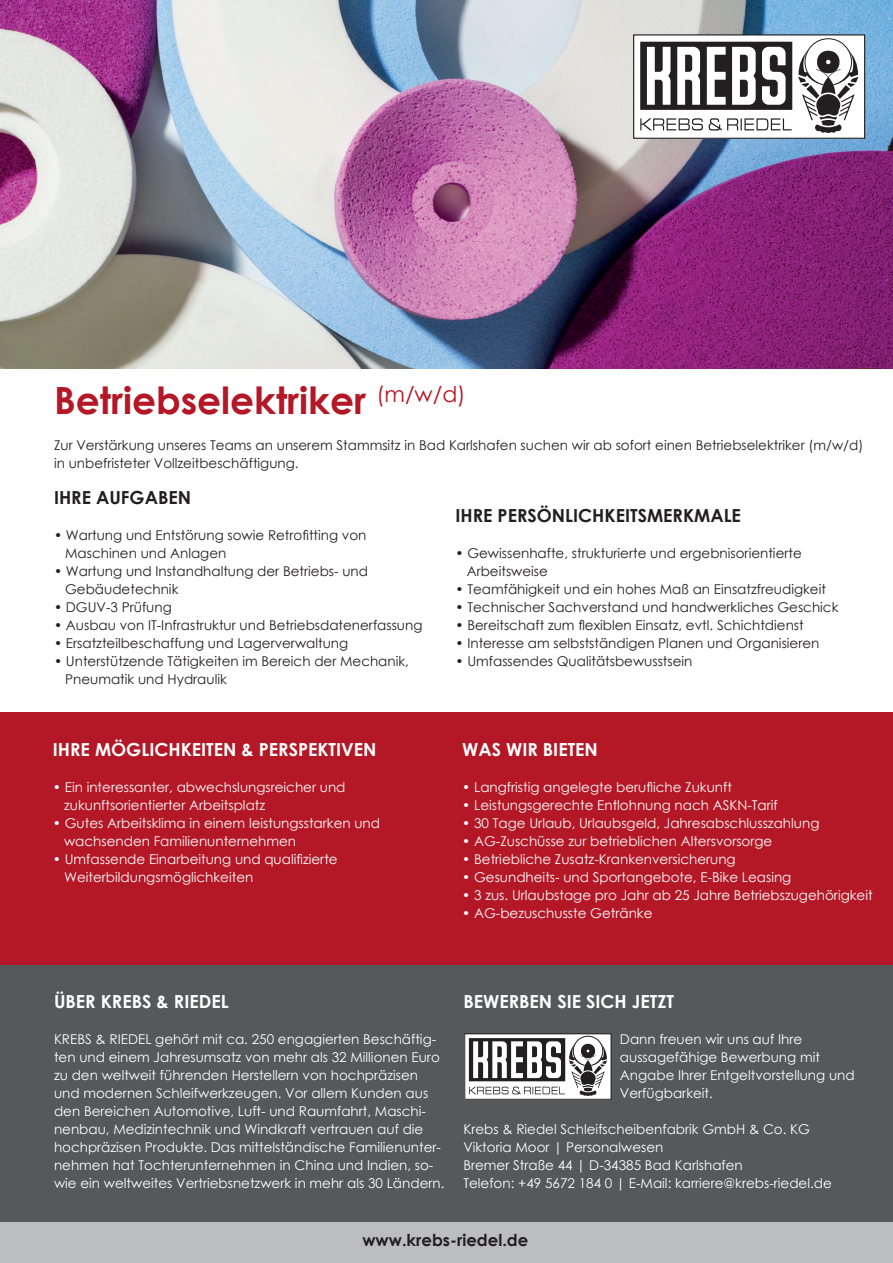
<style>
.page{position:relative;width:893px;height:1263px;background:#fff}
.page>*{position:absolute;margin:0;border:0;box-sizing:border-box;transform-origin:0 0}
.t1{font:700 37.5px "Century Gothic";color:#b41725}
.t2{font:700 18px "Century Gothic";color:#fff}
.t3{font:700 18px "Century Gothic";color:#231f20}
.t4{font:700 16.5px "Century Gothic";color:#231f20}
.t5{font:13.5px/18px "Century Gothic";color:#fff}
.t6{font:13.5px/18px "Century Gothic";color:#231f20}
</style>
<div class="page">
<div style="left:0;top:712px;width:893px;height:260px;background:#b41725"></div>
<div style="left:0;top:965px;width:893px;height:260px;background:#57585a"></div>
<div style="left:0;top:1222px;width:893px;height:41px;background:#bcbdc0"></div>
<img style="left:0;top:0;width:893px;height:368px">
<div style="left:634px;top:35px;width:231px;height:103px;background:#fff"></div>
<div style="left:633px;top:34px;width:232px;height:105px;border:1px solid #231f20"></div>
<svg style="left:798px;top:38px;width:60px;height:95px"></svg>
<svg style="left:640px;top:118px;width:152px;height:13px"></svg>
<svg style="left:640px;top:42px;width:152px;height:68px"></svg>
<div style="left:465px;top:1034px;width:146px;height:65px;background:#fff"></div>
<div style="left:464px;top:1033px;width:147px;height:67px;border:1px solid #231f20"></div>
<svg style="left:469px;top:1036px;width:138px;height:60px"></svg>
<h1 class="t1" style="left:54px;top:372px;width:413px">Betriebselektriker <sup>(m/w/d)</sup></h1>
<p class="t6" style="left:54px;top:436px;width:811px">Zur Verstärkung unseres Teams an unserem Stammsitz in Bad Karlshafen suchen wir ab sofort einen Betriebselektriker (m/w/d) in unbefristeter Vollzeitbeschäftigung.</p>
<h2 class="t3" style="left:54px;top:484px;width:139px">IHRE AUFGABEN</h2>
<p class="t6" style="left:65px;top:526px;width:303px;text-indent:-11px">• Wartung und Entstörung sowie Retrofitting von<br>Maschinen und Anlagen</p>
<p class="t6" style="left:65px;top:562px;width:304px;text-indent:-11px">• Wartung und Instandhaltung der Betriebs- und<br>Gebäudetechnik</p>
<p class="t6" style="left:54px;top:598px;width:119px">• DGUV-3 Prüfung</p>
<p class="t6" style="left:54px;top:616px;width:370px">• Ausbau von IT-Infrastruktur und Betriebsdatenerfassung</p>
<p class="t6" style="left:54px;top:634px;width:296px">• Ersatzteilbeschaffung und Lagerverwaltung</p>
<p class="t6" style="left:65px;top:652px;width:345px;text-indent:-11px">• Unterstützende Tätigkeiten im Bereich der Mechanik,<br>Pneumatik und Hydraulik</p>
<h2 class="t2" style="left:53px;top:736px;width:325px">IHRE MÖGLICHKEITEN &amp; PERSPEKTIVEN</h2>
<p class="t5" style="left:64px;top:778px;width:283px;text-indent:-11px">• Ein interessanter, abwechslungsreicher und zukunftsorientierter Arbeitsplatz</p>
<p class="t5" style="left:64px;top:814px;width:317px;text-indent:-11px">• Gutes Arbeitsklima in einem leistungsstarken und wachsenden Familienunternehmen</p>
<p class="t5" style="left:64px;top:850px;width:275px;text-indent:-11px">• Umfassende Einarbeitung und qualifizierte<br>Weiterbildungsmöglichkeiten</p>
<h2 class="t3" style="left:455px;top:502px;width:287px">IHRE PERSÖNLICHKEITSMERKMALE</h2>
<p class="t6" style="left:467px;top:544px;width:337px;text-indent:-11px">• Gewissenhafte, strukturierte und ergebnisorientierte<br>Arbeitsweise</p>
<p class="t6" style="left:455px;top:580px;width:372px">• Teamfähigkeit und ein hohes Maß an Einsatzfreudigkeit</p>
<p class="t6" style="left:455px;top:598px;width:384px">• Technischer Sachverstand und handwerkliches Geschick</p>
<p class="t6" style="left:455px;top:616px;width:350px">• Bereitschaft zum flexiblen Einsatz, evtl. Schichtdienst</p>
<p class="t6" style="left:455px;top:634px;width:365px">• Interesse am selbstständigen Planen und Organisieren</p>
<p class="t6" style="left:455px;top:652px;width:238px">• Umfassendes Qualitätsbewusstsein</p>
<h2 class="t2" style="left:462px;top:736px;width:137px">WAS WIR BIETEN</h2>
<p class="t5" style="left:462px;top:778px;width:271px">• Langfristig angelegte berufliche Zukunft</p>
<p class="t5" style="left:462px;top:796px;width:317px">• Leistungsgerechte Entlohnung nach ASKN-Tarif</p>
<p class="t5" style="left:462px;top:814px;width:359px">• 30 Tage Urlaub, Urlaubsgeld, Jahresabschlusszahlung</p>
<p class="t5" style="left:462px;top:832px;width:312px">• AG-Zuschüsse zur betrieblichen Altersvorsorge</p>
<p class="t5" style="left:462px;top:850px;width:275px">• Betriebliche Zusatz-Krankenversicherung</p>
<p class="t5" style="left:462px;top:868px;width:331px">• Gesundheits- und Sportangebote, E-Bike Leasing</p>
<p class="t5" style="left:462px;top:886px;width:412px">• 3 zus. Urlaubstage pro Jahr ab 25 Jahre Betriebszugehörigkeit</p>
<p class="t5" style="left:462px;top:904px;width:192px">• AG-bezuschusste Getränke</p>
<h2 class="t2" style="left:54px;top:988px;width:176px">ÜBER KREBS &amp; RIEDEL</h2>
<p class="t5" style="left:54px;top:1030px;width:392px">KREBS &amp; RIEDEL gehört mit ca. 250 engagierten Beschäftig&shy;ten und einem Jahresumsatz von mehr als 32 Millionen Euro zu den weltweit führenden Herstellern von hochpräzisen und modernen Schleifwerkzeugen. Vor allem Kunden aus den Bereichen Automotive, Luft- und Raumfahrt, Maschi&shy;nenbau, Medizintechnik und Windkraft vertrauen auf die hochpräzisen Produkte. Das mittelständische Familienunter&shy;nehmen hat Tochterunternehmen in China und Indien, so&shy;wie ein weltweites Vertriebsnetzwerk in mehr als 30 Ländern.</p>
<h2 class="t2" style="left:463px;top:988px;width:212px">BEWERBEN SIE SICH JETZT</h2>
<p class="t5" style="left:620px;top:1030px;width:236px">Dann freuen wir uns auf Ihre aussagefähige Bewerbung mit<br>Angabe Ihrer Entgeltvorstellung und<br>Verfügbarkeit.</p>
<p class="t5" style="left:463px;top:1120px;width:370px">Krebs &amp; Riedel Schleifscheibenfabrik GmbH &amp; Co. KG Viktoria Moor | Personalwesen<br>Bremer Straße 44 | D-34385 Bad Karlshafen<br>Telefon: +49 5672 184 0 | E-Mail: karriere@krebs-riedel.de</p>
<p class="t4" style="left:362px;top:1228px;width:167px">www.krebs-riedel.de</p>
</div>
